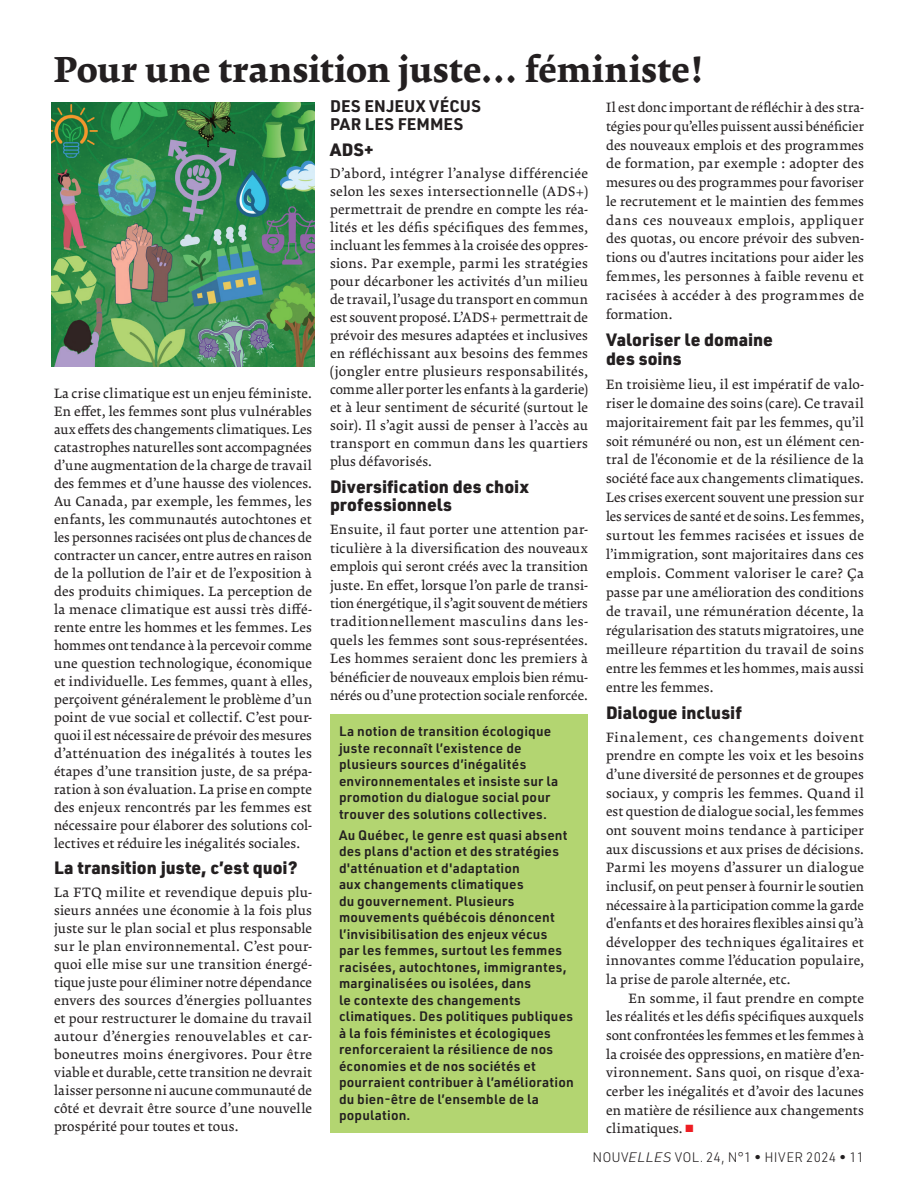
<style>
.page{position:relative;width:918px;height:1188px;background:#fff}
.page>*{position:absolute;margin:0;border:0;box-sizing:border-box;transform-origin:0 0}
.t1{font:700 36px "Krete";letter-spacing:.005em;color:#231f20;scale:.9 1}
.t2{font:900 17.55px/18.8px "URWDIN";color:#231f20}
.t3{font:700 16.5px/18px "URWDIN";letter-spacing:.015em;color:#231f20}
.t4{font:13.5px/18px "Krete";letter-spacing:.01em;color:#231f20;text-align:justify}
.t5{font:600 13.5px/16.5px "URWDIN";letter-spacing:.015em;color:#231f20}
.t6{font:300 13.5px "URWDIN";letter-spacing:.015em;color:#231f20}
.s1{color:#ee1d23}
.s2{font-style:italic}
</style>
<div class="page">
<img style="left:52px;top:103px;width:262px;height:264px">
<div style="left:330px;top:714px;width:258px;height:418px;background:#b3d571"></div>
<h1 class="t1" style="left:54px;top:45px;width:722px">Pour une transition juste… féministe!</h1>
<p class="t4" style="left:54px;top:384px;width:260px">La crise climatique est un enjeu féministe.<br>En effet, les femmes sont plus vulnérables aux effets des changements climatiques. Les catastrophes naturelles sont accompagnées d’une augmentation de la charge de travail des femmes et d’une hausse des violences.<br>Au Canada, par exemple, les femmes, les enfants, les communautés autochtones et les personnes racisées ont plus de chances de contracter un cancer, entre autres en raison de la pollution de l’air et de l’exposition à des produits chimiques. La perception de la menace climatique est aussi très diffé&shy;rente entre les hommes et les femmes. Les hommes ont tendance à la percevoir comme une question technologique, économique et individuelle. Les femmes, quant à elles, perçoivent généralement le problème d’un point de vue social et collectif. C’est pour&shy;quoi il est nécessaire de prévoir des mesures d’atténuation des inégalités à toutes les étapes d’une transition juste, de sa prépa&shy;ration à son évaluation. La prise en compte des enjeux rencontrés par les femmes est nécessaire pour élaborer des solutions col&shy;lectives et réduire les inégalités sociales.</p>
<p class="t2" style="left:54px;top:858px;width:245px">La transition juste, c’est quoi?</p>
<p class="t4" style="left:54px;top:883px;width:260px">La FTQ milite et revendique depuis plu&shy;sieurs années une économie à la fois plus juste sur le plan social et plus responsable sur le plan environnemental. C’est pour&shy;quoi elle mise sur une transition énergé&shy;tique juste pour éliminer notre dépendance envers des sources d’énergies polluantes et pour restructurer le domaine du travail autour d’énergies renouvelables et car&shy;boneutres moins énergivores. Pour être viable et durable, cette transition ne devrait laisser personne ni aucune communauté de côté et devrait être source d’une nouvelle prospérité pour toutes et tous.</p>
<p class="t3" style="left:330px;top:96px;width:152px">DES ENJEUX VÉCUS<br>PAR LES FEMMES</p>
<p class="t2" style="left:330px;top:139px;width:45px">ADS+</p>
<p class="t4" style="left:330px;top:165px;width:260px">D’abord, intégrer l’analyse différenciée selon les sexes intersectionnelle (ADS+) permettrait de prendre en compte les réa&shy;lités et les défis spécifiques des femmes, incluant les femmes à la croisée des oppres&shy;sions. Par exemple, parmi les stratégies pour décarboner les activités d’un milieu de travail, l’usage du transport en commun est souvent proposé. L’ADS+ permettrait de prévoir des mesures adaptées et inclusives en réfléchissant aux besoins des femmes (jongler entre plusieurs responsabilités, comme aller porter les enfants à la garderie) et à leur sentiment de sécurité (surtout le soir). Il s’agit aussi de penser à l’accès au transport en commun dans les quartiers plus défavorisés.</p>
<p class="t2" style="left:330px;top:476px;width:200px">Diversification des choix professionnels</p>
<p class="t4" style="left:330px;top:520px;width:260px;line-height:18.5px">Ensuite, il faut porter une attention par&shy;ticulière à la diversification des nouveaux emplois qui seront créés avec la transition juste. En effet, lorsque l’on parle de transi&shy;tion énergétique, il s’agit souvent de métiers traditionnellement masculins dans les&shy;quels les femmes sont sous-représentées.<br>Les hommes seraient donc les premiers à bénéficier de nouveaux emplois bien rému&shy;nérés ou d’une protection sociale renforcée.</p>
<p class="t5" style="left:339px;top:722px;width:221px">La notion de transition écologique juste reconnaît l’existence de plusieurs sources d’inégalités environnementales et insiste sur la promotion du dialogue social pour trouver des solutions collectives.</p>
<p class="t5" style="left:339px;top:826px;width:236px">Au Québec, le genre est quasi absent des plans d'action et des stratégies d'atténuation et d'adaptation<br>aux changements climatiques<br>du gouvernement. Plusieurs mouvements québécois dénoncent l’invisibilisation des enjeux vécus<br>par les femmes, surtout les femmes racisées, autochtones, immigrantes, marginalisées ou isolées, dans<br>le contexte des changements climatiques. Des politiques publiques à la fois féministes et écologiques renforceraient la résilience de nos économies et de nos sociétés et pourraient contribuer à l’amélioration du bien-être de l’ensemble de la population.</p>
<p class="t4" style="left:606px;top:98px;width:260px;line-height:18.8px">Il est donc important de réfléchir à des stra&shy;tégies pour qu’elles puissent aussi bénéficier des nouveaux emplois et des programmes de formation, par exemple : adopter des mesures ou des programmes pour favoriser le recrutement et le maintien des femmes dans ces nouveaux emplois, appliquer des quotas, ou encore prévoir des subven&shy;tions ou d'autres incitations pour aider les femmes, les personnes à faible revenu et racisées à accéder à des programmes de formation.</p>
<p class="t2" style="left:606px;top:329px;width:168px;line-height:19.5px">Valoriser le domaine des soins</p>
<p class="t4" style="left:606px;top:375px;width:260px;line-height:18.9px">En troisième lieu, il est impératif de valo&shy;riser le domaine des soins (care). Ce travail majoritairement fait par les femmes, qu’il soit rémunéré ou non, est un élément cen&shy;tral de l'économie et de la résilience de la société face aux changements climatiques.<br>Les crises exercent souvent une pression sur les services de santé et de soins. Les femmes, surtout les femmes racisées et issues de l’immigration, sont majoritaires dans ces emplois. Comment valoriser le care? Ça passe par une amélioration des conditions de travail, une rémunération décente, la régularisation des statuts migratoires, une meilleure répartition du travail de soins entre les femmes et les hommes, mais aussi entre les femmes.</p>
<p class="t2" style="left:606px;top:702px;width:137px">Dialogue inclusif</p>
<p class="t4" style="left:606px;top:728px;width:260px;line-height:18.6px">Finalement, ces changements doivent prendre en compte les voix et les besoins d’une diversité de personnes et de groupes sociaux, y compris les femmes. Quand il est question de dialogue social, les femmes ont souvent moins tendance à participer aux discussions et aux prises de décisions.<br>Parmi les moyens d’assurer un dialogue inclusif, on peut penser à fournir le soutien nécessaire à la participation comme la garde d'enfants et des horaires flexibles ainsi qu’à développer des techniques égalitaires et innovantes comme l’éducation populaire, la prise de parole alternée, etc.</p>
<p class="t4" style="left:606px;top:989px;width:260px;line-height:18.6px;text-indent:22px">En somme, il faut prendre en compte les réalités et les défis spécifiques auxquels sont confrontées les femmes et les femmes à la croisée des oppressions, en matière d’en&shy;vironnement. Sans quoi, on risque d’exa&shy;cerber les inégalités et d’avoir des lacunes en matière de résilience aux changements climatiques. <span class="s1">■</span></p>
<p class="t6" style="left:593px;top:1149px;width:273px">NOUV<span class="s2">ELLES</span> VOL. 24, N°1 • HIVER 2024 • 11</p>
</div>
